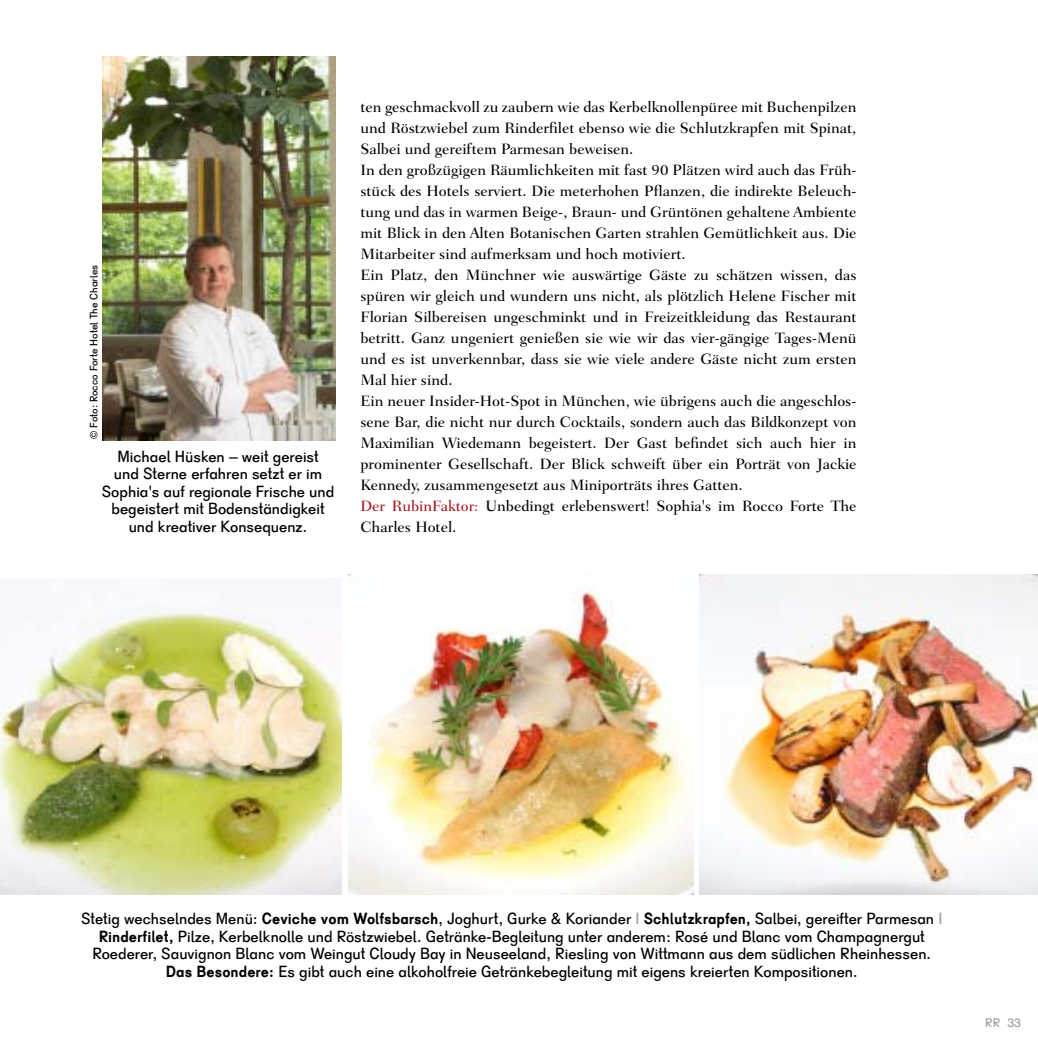
<style>
.page{position:relative;width:1038px;height:1043px;background:#fff}
.page>*{position:absolute;margin:0;border:0;box-sizing:border-box;transform-origin:0 0}
.t1{font:15.75px/17.5px "Schulbuch Bayern OT";color:#000;text-align:center}
.t2{font:500 15.22px/21px "Fairfield LT Std";color:#000}
.t3{font:12.25px "Schulbuch Bayern OT";color:#9b9e9f}
.t4{font:10.5px "Schulbuch Bayern OT";color:#000}
.s1{color:#a7161f}
.s2{font-weight:700}
.s3{color:#9b9e9f}
</style>
<div class="page">
<img style="left:0;top:606px;width:341px;height:288px">
<img style="left:349px;top:574px;width:344px;height:320px">
<img style="left:700px;top:574px;width:338px;height:320px">
<img style="left:103px;top:56px;width:233px;height:384px">
<p class="t4" style="left:87px;top:438px;width:175px;rotate:-90deg">© Foto: Rocco Forte Hotel The Charles</p>
<p class="t1" style="left:102px;top:447px;width:234px">Michael Hüsken – weit gereist<br>und Sterne erfahren setzt er im<br>Sophia's auf regionale Frische und begeistert mit Bodenständigkeit und kreativer Konsequenz.</p>
<p class="t2" style="left:360px;top:96px;width:498px">ten geschmackvoll zu zaubern wie das Kerbelknollenpüree mit Buchenpilzen und Röstzwiebel zum Rinderfilet ebenso wie die Schlutzkrapfen mit Spinat, Salbei und gereiftem Parmesan beweisen.<br>In den großzügigen Räumlichkeiten mit fast 90 Plätzen wird auch das Früh&shy;stück des Hotels serviert. Die meterhohen Pflanzen, die indirekte Beleuch&shy;tung und das in warmen Beige-, Braun- und Grüntönen gehaltene Ambiente mit Blick in den Alten Botanischen Garten strahlen Gemütlichkeit aus. Die Mitarbeiter sind aufmerksam und hoch motiviert.<br>Ein Platz, den Münchner wie auswärtige Gäste zu schätzen wissen, das spüren wir gleich und wundern uns nicht, als plötzlich Helene Fischer mit Florian Silbereisen ungeschminkt und in Freizeitkleidung das Restaurant betritt. Ganz ungeniert genießen sie wie wir das vier-gängige Tages-Menü und es ist unverkennbar, dass sie wie viele andere Gäste nicht zum ersten Mal hier sind.<br>Ein neuer Insider-Hot-Spot in München, wie übrigens auch die angeschlos&shy;sene Bar, die nicht nur durch Cocktails, sondern auch das Bildkonzept von Maximilian Wiedemann begeistert. Der Gast befindet sich auch hier in prominenter Gesellschaft. Der Blick schweift über ein Porträt von Jackie Kennedy, zusammengesetzt aus Miniporträts ihres Gatten.<br><span class="s1">Der RubinFaktor:</span> Unbedingt erlebenswert! Sophia's im Rocco Forte The Charles Hotel.</p>
<p class="t1" style="left:81px;top:910px;width:863px">Stetig wechselndes Menü: <span class="s2">Ceviche vom Wolfsbarsch</span>, Joghurt, Gurke &amp; Koriander <span class="s3">I</span> <span class="s2">Schlutzkrapfen,</span> Salbei, gereifter Parmesan <span class="s3">I </span><span class="s2">Rinderfilet,</span> Pilze, Kerbelknolle und Röstzwiebel. Getränke-Begleitung unter anderem: Rosé und Blanc vom Champagnergut Roederer, Sauvignon Blanc vom Weingut Cloudy Bay in Neuseeland, Riesling von Wittmann aus dem südlichen Rheinhessen.<br><span class="s2">Das Besondere:</span> Es gibt auch eine alkoholfreie Getränkebegleitung mit eigens kreierten Kompositionen.</p>
<p class="t3" style="left:985px;top:1015px;width:37px">RR 33</p>
</div>
